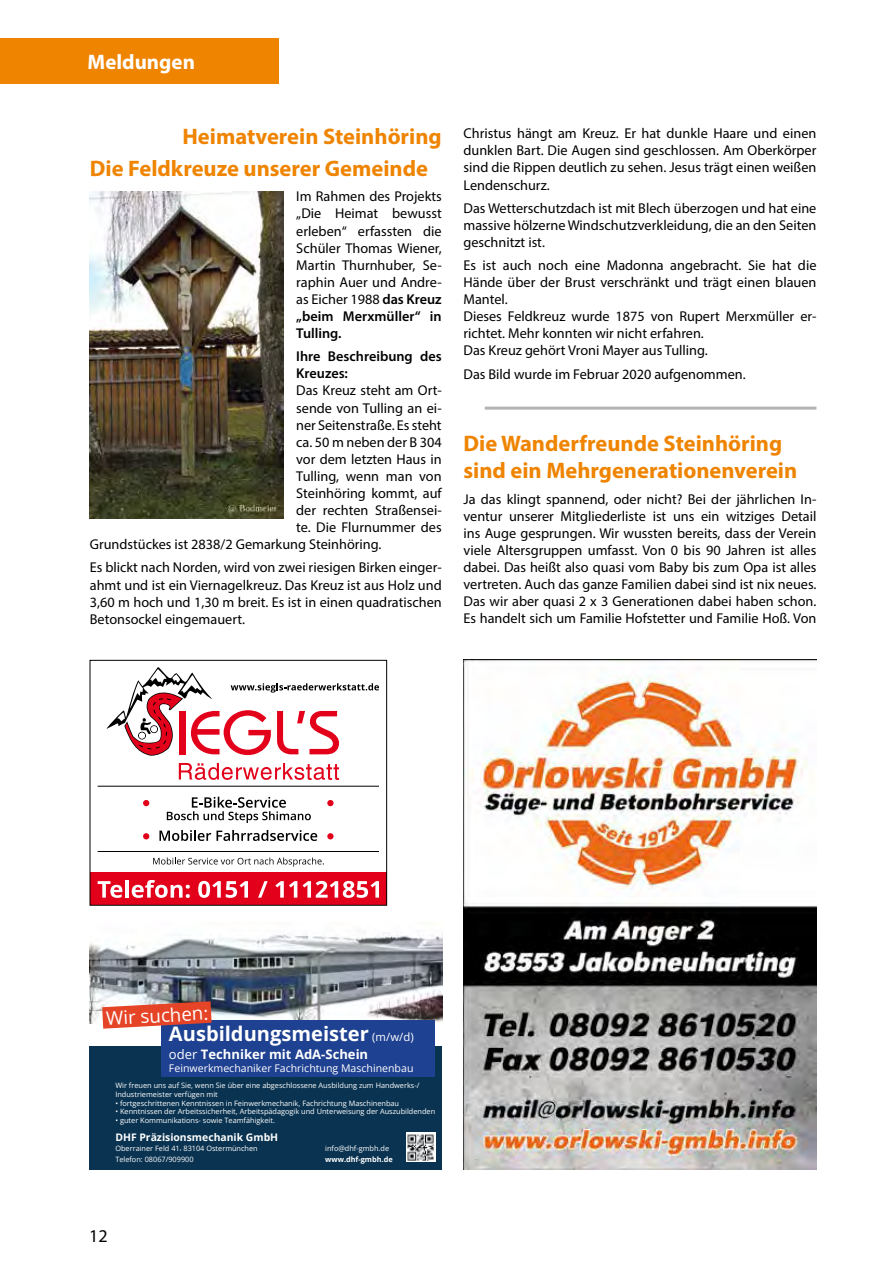
<style>
.page{position:relative;width:893px;height:1263px;background:#fff}
.page>*{position:absolute;margin:0;border:0;box-sizing:border-box;transform-origin:0 0}
.t1{font:700 22.5px/27px "Myriad Pro";color:#ef8400}
.t2{font:700 21px "Myriad Pro";color:#fff}
.t3{font:700 20.1px "Open Sans";color:#fff}
.t4{font:18.75px "Open Sans";color:#fff}
.t5{font:18px "Myriad Pro";color:#000}
.t6{font:14.25px/17.1px "Myriad Pro";color:#000;text-align:justify}
.t7{font:600 14.25px/17.1px "Myriad Pro";color:#000}
.t8{font:700 13.05px "Open Sans";color:#fff}
.t9{font:10.5px "Open Sans";color:#fff}
.t10{font:700 10.35px "Open Sans";color:#fff}
.t11{font:7.35px/8.7px "Open Sans";color:#fff}
.t12{font:700 7.35px "Open Sans";color:#fff}
.s1{font-weight:600}
.s2{font-weight:400;font-size:11.4px}
.s3{font-weight:400}
</style>
<div class="page">
<img style="left:463px;top:659px;width:353px;height:510px">
<img style="left:89px;top:933px;width:353px;height:90px">
<div style="left:89px;top:1046px;width:353px;height:123px;background:#0a3351"></div>
<div style="left:162px;top:1019px;width:273px;height:57px;background:#1f4191"></div>
<svg style="left:102px;top:1001px;width:110px;height:28px"></svg>
<img style="left:406px;top:1133px;width:29px;height:28px">
<div style="left:90px;top:873px;width:297px;height:32px;background:#e2001a"></div>
<svg style="left:98px;top:881px;width:24px;height:17px"></svg>
<hr style="left:125px;top:880px;width:4px;height:18px;background:#fff">
<svg style="left:132px;top:880px;width:58px;height:18px"></svg>
<svg style="left:198px;top:881px;width:50px;height:17px"></svg>
<svg style="left:258px;top:881px;width:10px;height:17px"></svg>
<svg style="left:275px;top:881px;width:22px;height:17px"></svg>
<svg style="left:303px;top:881px;width:76px;height:17px"></svg>
<svg style="left:179px;top:763px;width:160px;height:17px"></svg>
<svg style="left:106px;top:667px;width:273px;height:89px"></svg>
<hr style="left:98px;top:786px;width:281px;height:1px;background:#000">
<svg style="left:153px;top:857px;width:171px;height:10px"></svg>
<div style="left:327px;top:800px;width:7px;height:6px;background:#e2001a;border-radius:50%"></div>
<svg style="left:143px;top:800px;width:6px;height:6px"></svg>
<svg style="left:167px;top:797px;width:144px;height:26px"></svg>
<div style="left:327px;top:833px;width:7px;height:6px;background:#e2001a;border-radius:50%"></div>
<svg style="left:143px;top:833px;width:6px;height:6px"></svg>
<svg style="left:159px;top:830px;width:52px;height:11px"></svg>
<svg style="left:217px;top:830px;width:100px;height:11px"></svg>
<hr style="left:98px;top:851px;width:281px;height:1px;background:#000">
<div style="left:90px;top:660px;width:297px;height:246px;border:1px solid #000"></div>
<div style="left:0;top:38px;width:279px;height:46px;background:#ef8400"></div>
<img style="left:89px;top:192px;width:194px;height:327px">
<hr style="left:485px;top:407px;width:331px;height:3px;background:#b1b3b4">
<h2 class="t2" style="left:88px;top:48px;width:109px">Meldungen</h2>
<h1 class="t1" style="left:90px;top:121px;width:353px;line-height:31.2px;text-indent:93px">Heimatverein Steinhöring<br>Die Feldkreuze unserer Gemeinde</h1>
<p class="t6" style="left:296px;top:188px;width:147px">Im Rahmen des Projekts „Die Heimat bewusst erleben“ erfassten die Schüler Thomas Wiener, Martin Thurnhuber, Se&shy;raphin Auer und Andre&shy;as Eicher 1988 <span class="s1">das Kreuz „beim Merxmüller“ in Tulling.</span></p>
<p class="t7" style="left:296px;top:347px;width:147px">Ihre Beschreibung des<br>Kreuzes:</p>
<p class="t6" style="left:296px;top:382px;width:147px">Das Kreuz steht am Ort-</p>
<p class="t6" style="left:296px;top:399px;width:147px">sende von Tulling an ei-</p>
<p class="t6" style="left:296px;top:416px;width:147px">ner Seitenstraße. Es steht</p>
<p class="t6" style="left:296px;top:433px;width:147px">ca. 50 m neben der B 304</p>
<p class="t6" style="left:296px;top:450px;width:147px">vor dem letzten Haus in</p>
<p class="t6" style="left:296px;top:467px;width:147px">Tulling, wenn man von</p>
<p class="t6" style="left:296px;top:484px;width:147px">Steinhöring kommt, auf</p>
<p class="t6" style="left:296px;top:502px;width:147px">der rechten Straßensei-</p>
<p class="t6" style="left:296px;top:519px;width:147px">te. Die Flurnummer des</p>
<p class="t6" style="left:90px;top:536px;width:293px">Grundstückes ist 2838/2 Gemarkung Steinhöring.</p>
<p class="t6" style="left:90px;top:559px;width:353px">Es blickt nach Norden, wird von zwei riesigen Birken einger&shy;ahmt und ist ein Viernagelkreuz. Das Kreuz ist aus Holz und 3,60 m hoch und 1,30 m breit. Es ist in einen quadratischen Betonsockel eingemauert.</p>
<p class="t6" style="left:463px;top:125px;width:354px">Christus hängt am Kreuz. Er hat dunkle Haare und einen dunklen Bart. Die Augen sind geschlossen. Am Oberkörper sind die Rippen deutlich zu sehen. Jesus trägt einen weißen Lendenschurz.</p>
<p class="t6" style="left:463px;top:199px;width:354px">Das Wetterschutzdach ist mit Blech überzogen und hat eine massive hölzerne Windschutzverkleidung, die an den Seiten geschnitzt ist.</p>
<p class="t6" style="left:463px;top:256px;width:354px;text-align:left">Es ist auch noch eine Madonna angebracht. Sie hat die Hände über der Brust verschränkt und trägt einen blauen Mantel.<br>Dieses Feldkreuz wurde 1875 von Rupert Merxmüller er&shy;richtet. Mehr konnten wir nicht erfahren.<br>Das Kreuz gehört Vroni Mayer aus Tulling.</p>
<p class="t6" style="left:463px;top:365px;width:284px">Das Bild wurde im Februar 2020 aufgenommen.</p>
<h1 class="t1" style="left:463px;top:429px;width:335px">Die Wanderfreunde Steinhöring sind ein Mehrgenerationenverein</h1>
<p class="t6" style="left:463px;top:490px;width:354px">Ja das klingt spannend, oder nicht? Bei der jährlichen In&shy;ventur unserer Mitgliederliste ist uns ein witziges Detail ins Auge gesprungen. Wir wussten bereits, dass der Verein viele Altersgruppen umfasst. Von 0 bis 90 Jahren ist alles dabei. Das heißt also quasi vom Baby bis zum Opa ist alles vertreten. Auch das ganze Familien dabei sind ist nix neues.<br>Das wir aber quasi 2 x 3 Generationen dabei haben schon.<br>Es handelt sich um Familie Hofstetter und Familie Hoß. Von</p>
<h3 class="t4" style="left:105px;top:1005px;width:104px;rotate:-3deg">Wir suchen:</h3>
<h3 class="t3" style="left:169px;top:1020px;width:246px">Ausbildungsmeister <span class="s2">(m/w/d)</span></h3>
<p class="t8" style="left:169px;top:1045px;width:201px"><span class="s3">oder</span> Techniker mit AdA-Schein</p>
<p class="t9" style="left:169px;top:1061px;width:246px">Feinwerkmechaniker Fachrichtung Maschinenbau</p>
<p class="t11" style="left:115px;top:1081px;width:306px">Wir freuen uns auf Sie, wenn Sie über eine abgeschlossene Ausbildung zum Handwerks-/<br>Industriemeister verfügen mit</p>
<p class="t11" style="left:115px;top:1098px;width:285px">• fortgeschrittenen Kenntnissen in Feinwerkmechanik, Fachrichtung Maschinenbau</p>
<p class="t11" style="left:115px;top:1107px;width:321px">• Kenntnissen der Arbeitssicherheit, Arbeitspädagogik und Unterweisung der Auszubildenden</p>
<p class="t11" style="left:115px;top:1116px;width:161px">• guter Kommunikations- sowie Teamfähigkeit.</p>
<p class="t10" style="left:115px;top:1130px;width:164px">DHF Präzisionsmechanik GmbH</p>
<p class="t11" style="left:115px;top:1143px;width:144px;line-height:10.4px">Oberrainer Feld 41, 83104 Ostermünchen<br>Telefon: 08067/909900</p>
<p class="t11" style="left:325px;top:1144px;width:65px">info@dhf-gmbh.de</p>
<p class="t12" style="left:325px;top:1154px;width:69px">www.dhf-gmbh.de</p>
<p class="t5" style="left:89px;top:1224px;width:20px">12</p>
</div>
